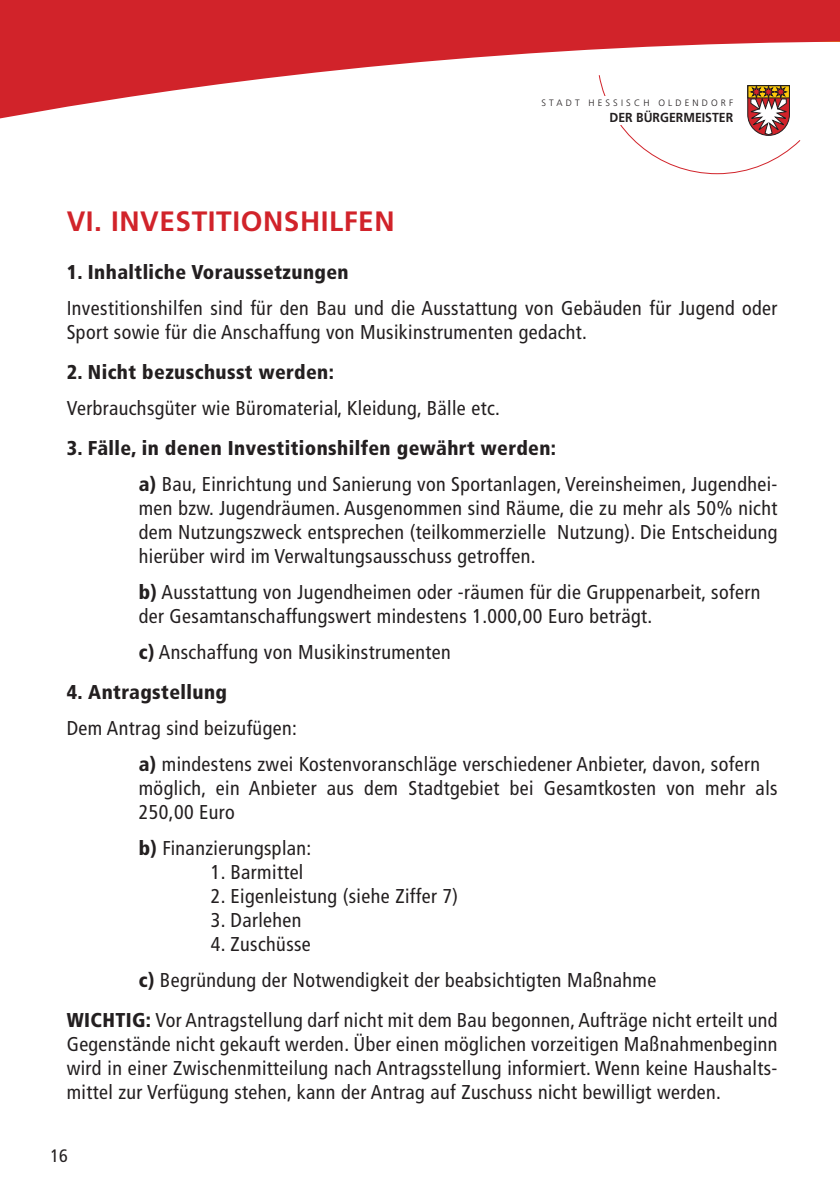
<style>
.page{position:relative;width:840px;height:1191px;background:#fff}
.page>*{position:absolute;margin:0;border:0;box-sizing:border-box;transform-origin:0 0}
.t1{font:700 28px "Frutiger LT Pro";letter-spacing:.02em;color:#d1232a}
.t2{font:condensed 20px/24px "Frutiger LT Pro";letter-spacing:.02em;color:#231f20}
.t3{font:900 condensed 20px "Frutiger LT Pro";letter-spacing:.02em;color:#231f20}
.t4{font:condensed 18px "Frutiger LT Pro";color:#231f20}
.t5{font:700 13px "Frutiger LT Pro";color:#231f20;scale:.94 1}
.t6{font:300 9.2px "Frutiger LT Pro";letter-spacing:.34em;color:#231f20}
.s1{font-weight:900}
</style>
<div class="page">
<svg style="left:0;top:0;width:839px;height:175px"></svg>
<div style="left:595px;top:96px;width:49px;height:29px;background:#fff"></div>
<svg style="left:598px;top:74px;width:202px;height:100px"></svg>
<p class="t6" style="left:541px;top:98px;width:193px">STADT HESSISCH OLDENDORF</p>
<p class="t5" style="left:609px;top:109px;width:133px">DER BÜRGERMEISTER</p>
<h1 class="t1" style="left:67px;top:204px;width:329px">VI. INVESTITIONSHILFEN</h1>
<p class="t3" style="left:67px;top:260px;width:283px">1. Inhaltliche Voraussetzungen</p>
<p class="t2" style="left:67px;top:296px;width:712px">Investitionshilfen sind für den Bau und die Ausstattung von Gebäuden für Jugend oder<br>Sport sowie für die Anschaffung von Musikinstrumenten gedacht.</p>
<p class="t3" style="left:67px;top:360px;width:269px">2. Nicht bezuschusst werden:</p>
<p class="t2" style="left:67px;top:396px;width:434px">Verbrauchsgüter wie Büromaterial, Kleidung, Bälle etc.</p>
<p class="t2" style="left:139px;top:430px;width:640px;line-height:36px;text-indent:-72px"><span class="s1">3. Fälle, in denen Investitionshilfen gewährt werden:<br>a)</span> Bau, Einrichtung und Sanierung von Sportanlagen, Vereinsheimen, Jugendhei-</p>
<p class="t2" style="left:139px;top:496px;width:640px;text-align:justify">men bzw. Jugendräumen. Ausgenommen sind Räume, die zu mehr als 50% nicht dem Nutzungszweck entsprechen (teilkommerzielle Nutzung). Die Entscheidung hierüber wird im Verwaltungsausschuss getroffen.</p>
<p class="t2" style="left:139px;top:580px;width:622px"><span class="s1">b)</span> Ausstattung von Jugendheimen oder -räumen für die Gruppenarbeit, sofern der Gesamtanschaffungswert mindestens 1.000,00 Euro beträgt.</p>
<p class="t2" style="left:139px;top:640px;width:313px"><span class="s1">c)</span> Anschaffung von Musikinstrumenten</p>
<p class="t3" style="left:67px;top:680px;width:162px">4. Antragstellung</p>
<p class="t2" style="left:139px;top:710px;width:622px;line-height:36px;text-indent:-72px">Dem Antrag sind beizufügen:<br><span class="s1">a)</span> mindestens zwei Kostenvoranschläge verschiedener Anbieter, davon, sofern</p>
<p class="t2" style="left:139px;top:776px;width:640px">möglich, ein Anbieter aus dem Stadtgebiet bei Gesamtkosten von mehr als<br>250,00 Euro</p>
<p class="t2" style="left:139px;top:836px;width:174px"><span class="s1">b)</span> Finanzierungsplan:</p>
<p class="t2" style="left:211px;top:860px;width:94px">1. Barmittel</p>
<p class="t2" style="left:211px;top:884px;width:249px">2. Eigenleistung (siehe Ziffer 7)</p>
<p class="t2" style="left:211px;top:908px;width:92px">3. Darlehen</p>
<p class="t2" style="left:139px;top:926px;width:519px;line-height:36px;text-indent:72px">4. Zuschüsse<br><span class="s1">c)</span> Begründung der Notwendigkeit der beabsichtigten Maßnahme</p>
<p class="t2" style="left:67px;top:1008px;width:712px;text-align:justify"><span class="s1">WICHTIG:</span> Vor Antragstellung darf nicht mit dem Bau begonnen, Aufträge nicht erteilt und Gegenstände nicht gekauft werden. Über einen möglichen vorzeitigen Maßnahmenbeginn wird in einer Zwischenmitteilung nach Antragsstellung informiert. Wenn keine Haushalts&shy;mittel zur Verfügung stehen, kann der Antrag auf Zuschuss nicht bewilligt werden.</p>
<p class="t4" style="left:51px;top:1145px;width:19px">16</p>
</div>
